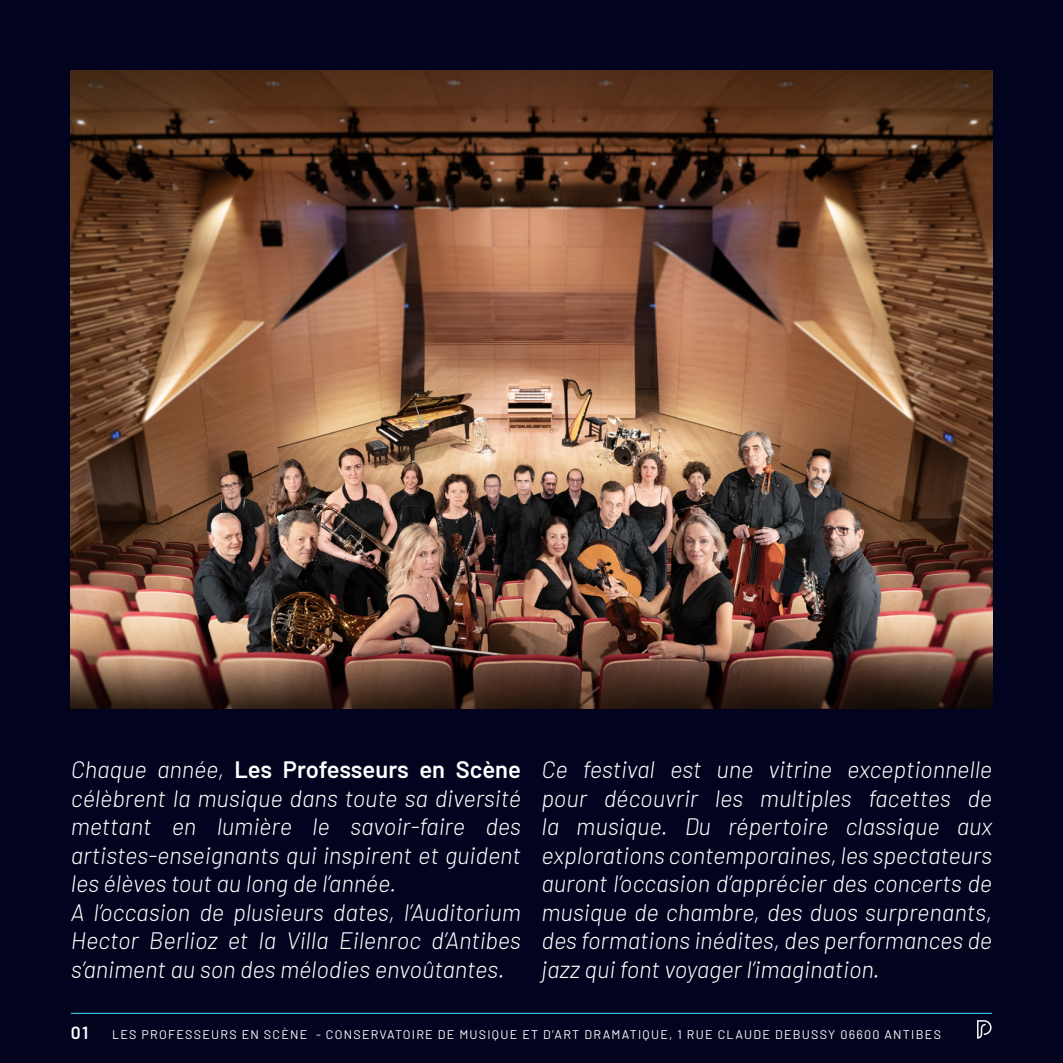
<style>
.page{position:relative;width:1063px;height:1063px;background:#01031f}
.page>*{position:absolute;margin:0;border:0;box-sizing:border-box;transform-origin:0 0}
.t1{font:italic 300 23.75px/28.5px "Barlow";color:#fff}
.t2{font:600 17.5px "Barlow";color:#fff}
.t3{font:12.5px "Barlow";letter-spacing:.1em;color:#fff}
.s1{font-weight:600;font-style:normal}
</style>
<div class="page">
<img style="left:71px;top:71px;width:921px;height:638px">
<svg style="left:977px;top:1020px;width:15px;height:19px"></svg>
<hr style="left:71px;top:1013px;width:921px;height:1px;background:#2abfcc">
<p class="t1" style="left:71px;top:754px;width:452px">Chaque année, <span class="s1">Les Professeurs en Scène </span>célèbrent la musique dans toute sa diversité mettant en lumière le savoir-faire des artistes-enseignants qui inspirent et guident les élèves tout au long de l’année.<br>A l’occasion de plusieurs dates, l’Auditorium Hector Berlioz et la Villa Eilenroc d’Antibes s’animent au son des mélodies envoûtantes.</p>
<p class="t1" style="left:542px;top:754px;width:452px;text-align:justify">Ce festival est une vitrine exceptionnelle pour découvrir les multiples facettes de la musique. Du répertoire classique aux explorations contemporaines, les spectateurs auront l’occasion d’apprécier des concerts de musique de chambre, des duos surprenants, des formations inédites, des performances de jazz qui font voyager l’imagination.</p>
<p class="t2" style="left:71px;top:1020px;width:19px">01</p>
<p class="t3" style="left:112px;top:1025px;width:830px">LES PROFESSEURS EN SCÈNE - CONSERVATOIRE DE MUSIQUE ET D’ART DRAMATIQUE, 1 RUE CLAUDE DEBUSSY 06600 ANTIBES</p>
</div>
